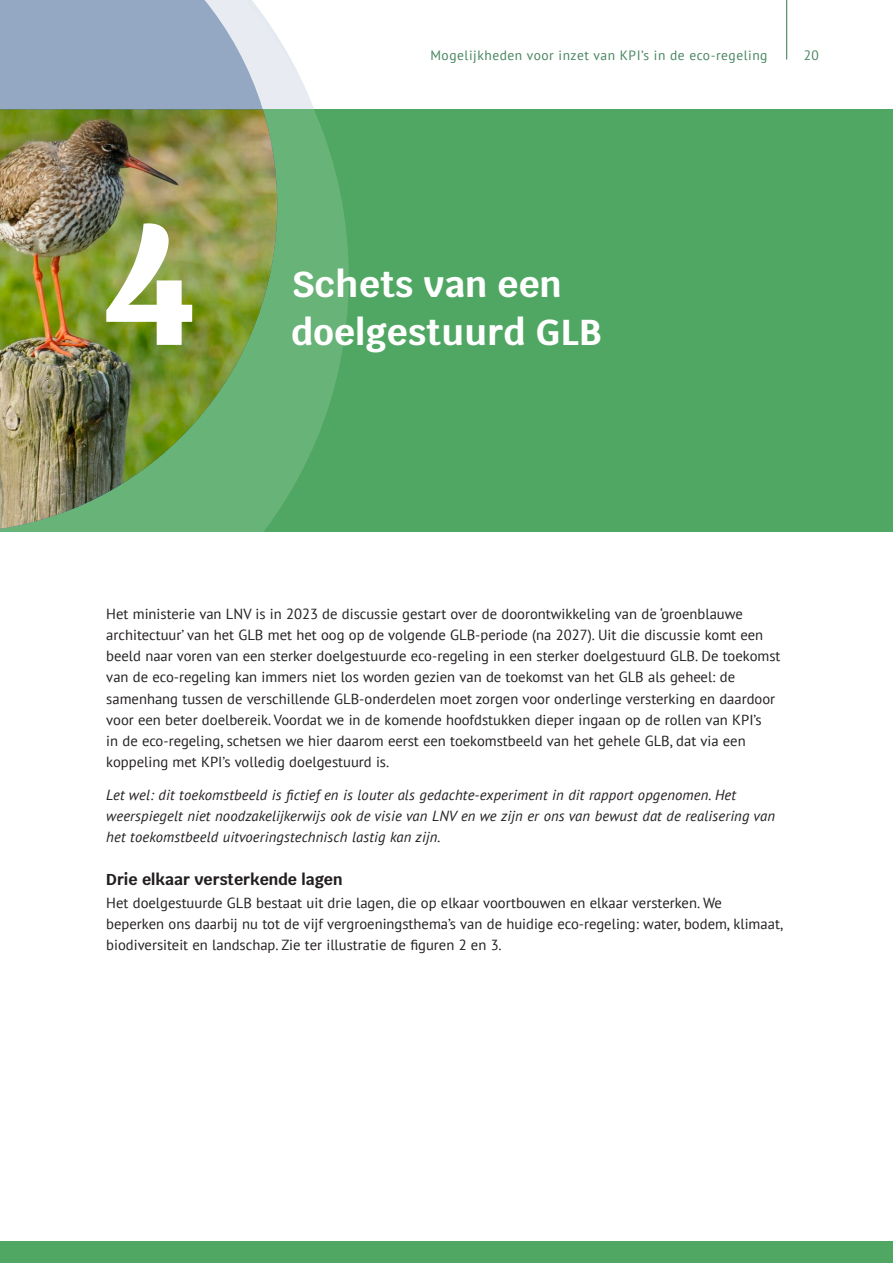
<style>
.page{position:relative;width:893px;height:1263px;background:#fff}
.page>*{position:absolute;margin:0;border:0;box-sizing:border-box;transform-origin:0 0}
._1_hoofdstuk{font:700 173.1px "Krub";color:#fff}
._1_hoofdstuk-2{font:700 36px/48px "Krub";letter-spacing:.01em;color:#fff}
._3_tussenkopje{font:700 15.75px "Krub";color:#231f20}
.brood_niet_afbreken{font:14.7px/21px "PT Sans";color:#231f20}
._4_brood{font:italic 14.7px/21px "PT Sans";letter-spacing:.01em;color:#231f20}
.t1{font:13.5px "PT Sans";letter-spacing:.04em;color:#48855f}
</style>
<div class="page">
<div style="left:0;top:109px;width:893px;height:424px;background:#50a763"></div>
<svg style="left:0;top:0;width:349px;height:533px"></svg>
<img style="left:0;top:109px;width:277px;height:420px">
<hr style="left:786px;top:0;width:1px;height:60px;background:#48855f">
<div style="left:0;top:1242px;width:893px;height:21px;background:#50a763"></div>
<p class="_1_hoofdstuk" style="left:103px;top:184px;width:92px">4</p>
<p class="t1" style="left:430px;top:46px;width:339px">Mogelijkheden voor inzet van KPI’s in de eco-regeling</p>
<p class="t1" style="left:804px;top:46px;width:17px">20</p>
<p class="_1_hoofdstuk-2" style="left:291px;top:260px;width:312px">Schets van een doelgestuurd GLB</p>
<p class="brood_niet_afbreken" style="left:106px;top:603px;width:676px">Het ministerie van LNV is in 2023 de discussie gestart over de doorontwikkeling van de ‘groenblauwe architectuur’ van het GLB met het oog op de volgende GLB-periode (na 2027). Uit die discussie komt een beeld naar voren van een sterker doelgestuurde eco-regeling in een sterker doelgestuurd GLB. De toekomst van de eco-regeling kan immers niet los worden gezien van de toekomst van het GLB als geheel: de samenhang tussen de verschillende GLB-onderdelen moet zorgen voor onderlinge versterking en daardoor voor een beter doelbereik. Voordat we in de komende hoofdstukken dieper ingaan op de rollen van KPI’s<br>in de eco-regeling, schetsen we hier daarom eerst een toekomstbeeld van het gehele GLB, dat via een koppeling met KPI’s volledig doelgestuurd is.</p>
<p class="_4_brood" style="left:106px;top:784px;width:670px">Let wel: dit toekomstbeeld is fictief en is louter als gedachte-experiment in dit rapport opgenomen. Het weerspiegelt niet noodzakelijkerwijs ook de visie van LNV en we zijn er ons van bewust dat de realisering van het toekomstbeeld uitvoeringstechnisch lastig kan zijn.</p>
<p class="_3_tussenkopje" style="left:106px;top:870px;width:238px">Drie elkaar versterkende lagen</p>
<p class="brood_niet_afbreken" style="left:106px;top:892px;width:679px">Het doelgestuurde GLB bestaat uit drie lagen, die op elkaar voortbouwen en elkaar versterken. We beperken ons daarbij nu tot de vijf vergroeningsthema’s van de huidige eco-regeling: water, bodem, klimaat, biodiversiteit en landschap. Zie ter illustratie de figuren 2 en 3.</p>
</div>
